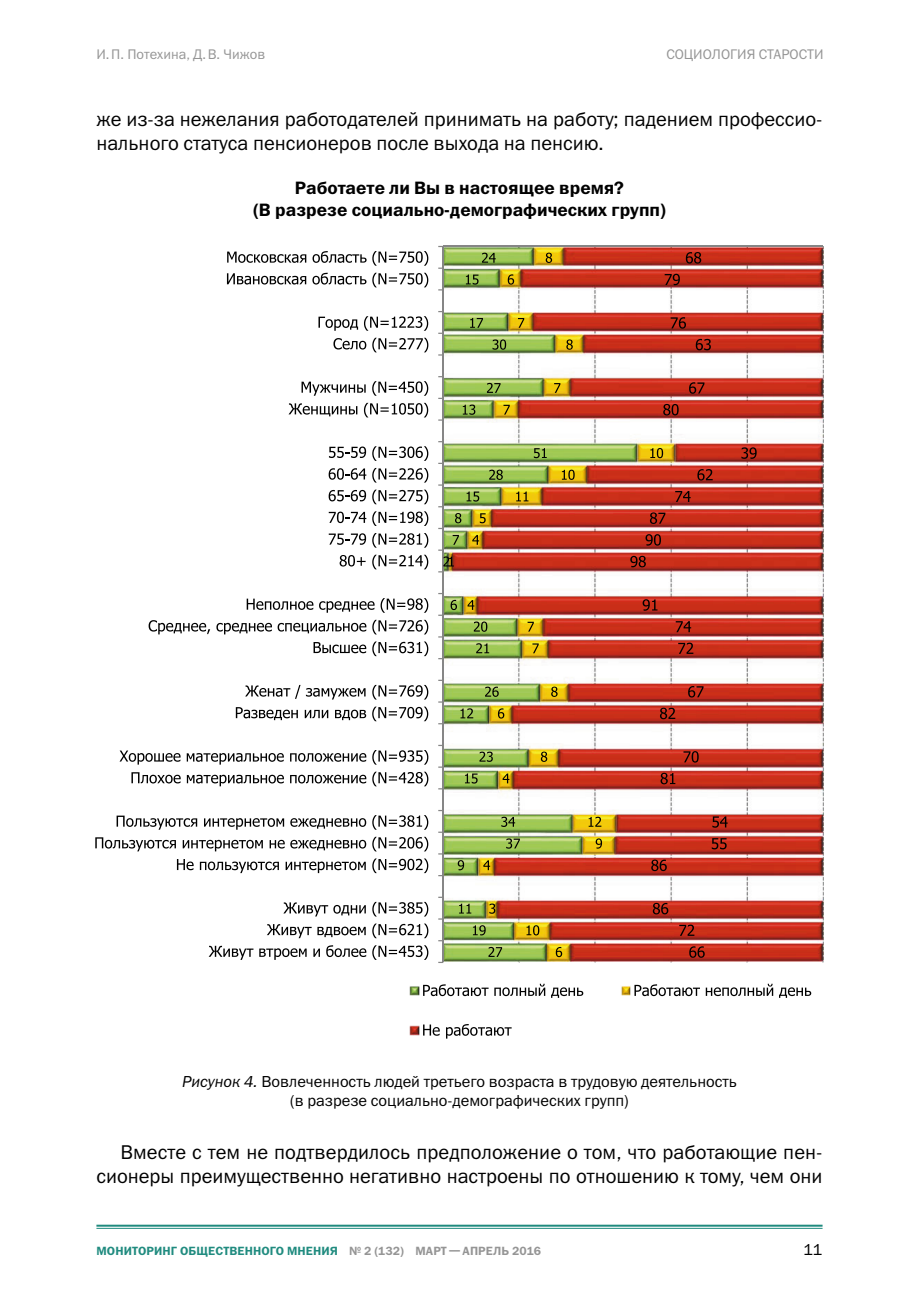
<style>
.page{position:relative;width:919px;height:1299px;background:#fff}
.page>*{position:absolute;margin:0;border:0;box-sizing:border-box;transform-origin:0 0}
.GENERAL_TEXT{font:20px/24px "Franklin Gothic ITC";color:#000}
.Table_footnote{font:600 18px/21.6px "Franklin Gothic ITC";color:#000;text-align:center}
.Picture_number_and_t{font:16px/19.2px "Franklin Gothic ITC";color:#000;text-align:center}
.t1{font:14px "Franklin Gothic ITC";color:#959595}
.t2{font:600 12px "Franklin Gothic ITC";letter-spacing:.01em;color:#208b7f}
.s1{font-style:italic}
.s2{color:#959595}
</style>
<div class="page">
<hr style="left:96px;top:1224px;width:726px;height:2px;background:#208b7f">
<hr style="left:96px;top:1227px;width:726px;height:1px;background:#208b7f">
<img style="left:444px;top:247px;width:379px;height:714px">
<hr style="left:443px;top:246px;width:379px;height:1px;background:#868686">
<hr style="left:442px;top:246px;width:2px;height:716px;background:#868686">
<svg style="left:482px;top:253px;width:13px;height:10px"></svg>
<svg style="left:466px;top:274px;width:12px;height:10px"></svg>
<svg style="left:470px;top:318px;width:13px;height:10px"></svg>
<svg style="left:492px;top:339px;width:14px;height:11px"></svg>
<svg style="left:487px;top:383px;width:13px;height:10px"></svg>
<svg style="left:463px;top:404px;width:12px;height:11px"></svg>
<svg style="left:534px;top:448px;width:12px;height:10px"></svg>
<svg style="left:489px;top:469px;width:14px;height:11px"></svg>
<svg style="left:466px;top:491px;width:13px;height:10px"></svg>
<svg style="left:455px;top:513px;width:6px;height:10px"></svg>
<svg style="left:452px;top:535px;width:7px;height:9px"></svg>
<svg style="left:450px;top:600px;width:7px;height:10px"></svg>
<svg style="left:474px;top:621px;width:13px;height:10px"></svg>
<svg style="left:476px;top:643px;width:13px;height:10px"></svg>
<svg style="left:485px;top:686px;width:13px;height:10px"></svg>
<svg style="left:460px;top:708px;width:13px;height:10px"></svg>
<svg style="left:479px;top:751px;width:14px;height:10px"></svg>
<svg style="left:465px;top:773px;width:12px;height:10px"></svg>
<svg style="left:501px;top:816px;width:14px;height:11px"></svg>
<svg style="left:506px;top:838px;width:14px;height:10px"></svg>
<svg style="left:457px;top:860px;width:7px;height:10px"></svg>
<svg style="left:459px;top:903px;width:12px;height:10px"></svg>
<svg style="left:473px;top:925px;width:12px;height:10px"></svg>
<svg style="left:488px;top:946px;width:14px;height:10px"></svg>
<svg style="left:545px;top:253px;width:7px;height:10px"></svg>
<svg style="left:507px;top:274px;width:7px;height:10px"></svg>
<svg style="left:518px;top:318px;width:6px;height:10px"></svg>
<svg style="left:566px;top:339px;width:6px;height:11px"></svg>
<svg style="left:554px;top:383px;width:6px;height:10px"></svg>
<svg style="left:503px;top:405px;width:6px;height:9px"></svg>
<svg style="left:650px;top:448px;width:13px;height:10px"></svg>
<svg style="left:562px;top:469px;width:12px;height:11px"></svg>
<svg style="left:516px;top:491px;width:12px;height:10px"></svg>
<svg style="left:480px;top:513px;width:5px;height:10px"></svg>
<svg style="left:472px;top:535px;width:7px;height:9px"></svg>
<svg style="left:438px;top:556px;width:16px;height:16px"></svg>
<svg style="left:467px;top:600px;width:7px;height:10px"></svg>
<svg style="left:527px;top:621px;width:7px;height:10px"></svg>
<svg style="left:532px;top:643px;width:6px;height:10px"></svg>
<svg style="left:551px;top:686px;width:6px;height:11px"></svg>
<svg style="left:498px;top:708px;width:6px;height:10px"></svg>
<svg style="left:541px;top:751px;width:6px;height:10px"></svg>
<svg style="left:502px;top:773px;width:7px;height:10px"></svg>
<svg style="left:588px;top:816px;width:13px;height:10px"></svg>
<svg style="left:595px;top:838px;width:7px;height:10px"></svg>
<svg style="left:483px;top:860px;width:7px;height:10px"></svg>
<svg style="left:489px;top:903px;width:6px;height:10px"></svg>
<svg style="left:526px;top:925px;width:13px;height:10px"></svg>
<svg style="left:555px;top:946px;width:7px;height:11px"></svg>
<svg style="left:685px;top:252px;width:16px;height:11px"></svg>
<svg style="left:664px;top:274px;width:15px;height:11px"></svg>
<svg style="left:670px;top:317px;width:16px;height:11px"></svg>
<svg style="left:695px;top:339px;width:15px;height:11px"></svg>
<svg style="left:689px;top:382px;width:15px;height:12px"></svg>
<svg style="left:663px;top:404px;width:15px;height:11px"></svg>
<svg style="left:741px;top:447px;width:15px;height:12px"></svg>
<svg style="left:697px;top:469px;width:15px;height:11px"></svg>
<svg style="left:675px;top:491px;width:15px;height:11px"></svg>
<svg style="left:650px;top:512px;width:15px;height:12px"></svg>
<svg style="left:645px;top:534px;width:16px;height:11px"></svg>
<svg style="left:630px;top:556px;width:15px;height:11px"></svg>
<svg style="left:642px;top:599px;width:15px;height:11px"></svg>
<svg style="left:675px;top:621px;width:16px;height:11px"></svg>
<svg style="left:678px;top:642px;width:15px;height:12px"></svg>
<svg style="left:688px;top:686px;width:15px;height:11px"></svg>
<svg style="left:660px;top:707px;width:15px;height:12px"></svg>
<svg style="left:683px;top:751px;width:15px;height:11px"></svg>
<svg style="left:660px;top:772px;width:15px;height:12px"></svg>
<svg style="left:712px;top:816px;width:15px;height:11px"></svg>
<svg style="left:711px;top:838px;width:15px;height:11px"></svg>
<svg style="left:651px;top:859px;width:15px;height:12px"></svg>
<svg style="left:652px;top:902px;width:16px;height:12px"></svg>
<svg style="left:679px;top:924px;width:15px;height:11px"></svg>
<svg style="left:689px;top:946px;width:15px;height:11px"></svg>
<svg style="left:227px;top:251px;width:79px;height:12px"></svg>
<svg style="left:312px;top:251px;width:54px;height:12px"></svg>
<svg style="left:372px;top:251px;width:56px;height:15px"></svg>
<svg style="left:227px;top:273px;width:79px;height:11px"></svg>
<svg style="left:312px;top:273px;width:54px;height:11px"></svg>
<svg style="left:372px;top:273px;width:56px;height:14px"></svg>
<svg style="left:318px;top:316px;width:40px;height:15px"></svg>
<svg style="left:364px;top:316px;width:64px;height:15px"></svg>
<svg style="left:333px;top:338px;width:33px;height:11px"></svg>
<svg style="left:372px;top:338px;width:56px;height:14px"></svg>
<svg style="left:301px;top:381px;width:64px;height:15px"></svg>
<svg style="left:372px;top:381px;width:56px;height:15px"></svg>
<svg style="left:288px;top:403px;width:69px;height:13px"></svg>
<svg style="left:364px;top:403px;width:64px;height:14px"></svg>
<svg style="left:329px;top:446px;width:37px;height:12px"></svg>
<svg style="left:372px;top:446px;width:56px;height:15px"></svg>
<svg style="left:328px;top:468px;width:38px;height:11px"></svg>
<svg style="left:372px;top:468px;width:56px;height:14px"></svg>
<svg style="left:328px;top:490px;width:38px;height:11px"></svg>
<svg style="left:372px;top:489px;width:56px;height:15px"></svg>
<svg style="left:329px;top:511px;width:37px;height:12px"></svg>
<svg style="left:372px;top:511px;width:56px;height:15px"></svg>
<svg style="left:329px;top:533px;width:37px;height:12px"></svg>
<svg style="left:372px;top:533px;width:56px;height:14px"></svg>
<svg style="left:339px;top:555px;width:26px;height:11px"></svg>
<svg style="left:372px;top:554px;width:56px;height:15px"></svg>
<svg style="left:247px;top:598px;width:66px;height:12px"></svg>
<svg style="left:319px;top:601px;width:55px;height:11px"></svg>
<svg style="left:380px;top:598px;width:48px;height:14px"></svg>
<svg style="left:149px;top:620px;width:61px;height:14px"></svg>
<svg style="left:216px;top:623px;width:150px;height:11px"></svg>
<svg style="left:372px;top:619px;width:56px;height:15px"></svg>
<svg style="left:313px;top:642px;width:53px;height:11px"></svg>
<svg style="left:372px;top:641px;width:56px;height:15px"></svg>
<svg style="left:245px;top:685px;width:55px;height:13px"></svg>
<svg style="left:306px;top:688px;width:59px;height:11px"></svg>
<svg style="left:372px;top:685px;width:56px;height:14px"></svg>
<svg style="left:236px;top:707px;width:62px;height:13px"></svg>
<svg style="left:305px;top:709px;width:23px;height:9px"></svg>
<svg style="left:335px;top:709px;width:31px;height:11px"></svg>
<svg style="left:372px;top:706px;width:56px;height:15px"></svg>
<svg style="left:119px;top:750px;width:61px;height:14px"></svg>
<svg style="left:187px;top:753px;width:97px;height:11px"></svg>
<svg style="left:290px;top:753px;width:76px;height:8px"></svg>
<svg style="left:372px;top:750px;width:56px;height:14px"></svg>
<svg style="left:131px;top:772px;width:50px;height:11px"></svg>
<svg style="left:187px;top:774px;width:97px;height:12px"></svg>
<svg style="left:290px;top:774px;width:76px;height:9px"></svg>
<svg style="left:372px;top:771px;width:56px;height:15px"></svg>
<svg style="left:117px;top:815px;width:80px;height:14px"></svg>
<svg style="left:204px;top:818px;width:80px;height:11px"></svg>
<svg style="left:290px;top:818px;width:76px;height:10px"></svg>
<svg style="left:372px;top:815px;width:56px;height:14px"></svg>
<svg style="left:95px;top:837px;width:81px;height:14px"></svg>
<svg style="left:183px;top:839px;width:80px;height:12px"></svg>
<svg style="left:269px;top:839px;width:97px;height:11px"></svg>
<svg style="left:372px;top:836px;width:56px;height:15px"></svg>
<svg style="left:177px;top:859px;width:17px;height:11px"></svg>
<svg style="left:200px;top:861px;width:79px;height:12px"></svg>
<svg style="left:285px;top:861px;width:81px;height:12px"></svg>
<svg style="left:372px;top:858px;width:56px;height:15px"></svg>
<svg style="left:283px;top:902px;width:83px;height:14px"></svg>
<svg style="left:372px;top:901px;width:56px;height:15px"></svg>
<svg style="left:267px;top:924px;width:44px;height:14px"></svg>
<svg style="left:317px;top:926px;width:49px;height:11px"></svg>
<svg style="left:372px;top:923px;width:56px;height:15px"></svg>
<svg style="left:209px;top:945px;width:44px;height:14px"></svg>
<svg style="left:259px;top:948px;width:47px;height:11px"></svg>
<svg style="left:313px;top:948px;width:7px;height:8px"></svg>
<svg style="left:326px;top:945px;width:40px;height:12px"></svg>
<svg style="left:372px;top:945px;width:56px;height:14px"></svg>
<svg style="left:409px;top:984px;width:79px;height:12px"></svg>
<svg style="left:494px;top:983px;width:51px;height:13px"></svg>
<svg style="left:551px;top:987px;width:32px;height:10px"></svg>
<svg style="left:621px;top:983px;width:152px;height:13px"></svg>
<svg style="left:779px;top:987px;width:32px;height:10px"></svg>
<svg style="left:409px;top:1024px;width:30px;height:11px"></svg>
<svg style="left:446px;top:1024px;width:65px;height:14px"></svg>
<p class="t1" style="left:96px;top:46px;width:170px">И.П. Потехина, Д.В. Чижов</p>
<p class="t1" style="left:666px;top:46px;width:159px">СОЦИОЛОГИЯ СТАРОСТИ</p>
<p class="GENERAL_TEXT" style="left:96px;top:107px;width:727px">же из-за нежелания работодателей принимать на работу; падением профессио&shy;нального статуса пенсионеров после выхода на пенсию.</p>
<p class="Table_footnote" style="left:253px;top:178px;width:414px">Работаете ли Вы в настоящее время?<br>(В разрезе социально-демографических групп)</p>
<p class="Picture_number_and_t" style="left:182px;top:1071px;width:556px"><span class="s1">Рисунок 4.</span> Вовлеченность людей третьего возраста в трудовую деятельность (в разрезе социально-демографических групп)</p>
<p class="GENERAL_TEXT" style="left:96px;top:1139px;width:727px;text-align:right">Вместе с тем не подтвердилось предположение о том, что работающие пен&shy;сионеры преимущественно негативно настроены по отношению к тому, чем они</p>
<p class="t2" style="left:96px;top:1243px;width:446px">МОНИТОРИНГ ОБЩЕСТВЕННОГО МНЕНИЯ <span class="s2">№ 2 (132) МАРТ— АПРЕЛЬ 2016</span></p>
<p class="Picture_number_and_t" style="left:803px;top:1239px;width:21px">11</p>
</div>
